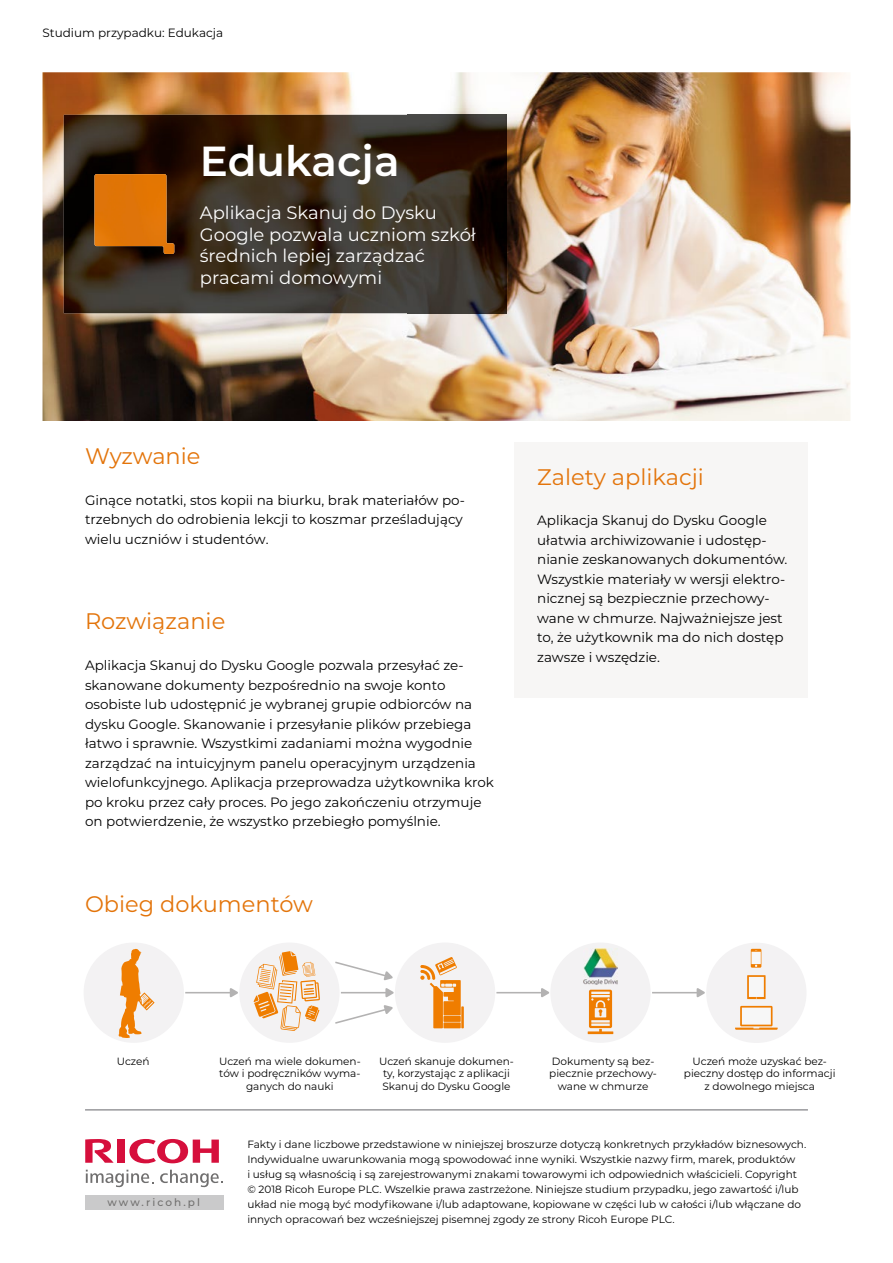
<style>
.page{position:relative;width:893px;height:1263px;background:#fff}
.page>*{position:absolute;margin:0;border:0;box-sizing:border-box;transform-origin:0 0}
.t1{font:600 42px "Montserrat";color:#fff}
.t2{font:22.5px "Montserrat";color:#e3740a}
.t3{font:18px/21.6px "Montserrat";color:#fff}
.t4{font:13.5px/19.5px "Montserrat";color:#000}
.t5{font:12px "Montserrat";color:#000}
.t6{font:10.5px/12.6px "Montserrat";color:#000;text-align:center}
.t7{font:500 10.5px "Montserrat";letter-spacing:.195em;color:#71706f}
.t8{font:900 1.65px "Frutiger";color:#fff}
</style>
<div class="page">
<div style="left:514px;top:442px;width:294px;height:255px;background:#f7f6f5"></div>
<img style="left:43px;top:72px;width:807px;height:349px">
<img style="left:64px;top:115px;width:442px;height:198px">
<img style="left:94px;top:174px;width:80px;height:80px">
<svg style="left:129px;top:1139px;width:90px;height:24px"></svg>
<div style="left:117px;top:1139px;width:8px;height:24px;background:#d60f3c"></div>
<svg style="left:85px;top:1139px;width:29px;height:24px"></svg>
<svg style="left:86px;top:1170px;width:67px;height:18px"></svg>
<svg style="left:160px;top:1170px;width:63px;height:18px"></svg>
<hr style="left:85px;top:1109px;width:723px;height:1px;background:#65656a">
<div style="left:84px;top:942px;width:100px;height:101px;background:#f3f2f3;border-radius:50%"></div>
<div style="left:239px;top:942px;width:101px;height:101px;background:#f3f2f3;border-radius:50%"></div>
<div style="left:395px;top:942px;width:100px;height:101px;background:#f3f2f3;border-radius:50%"></div>
<hr style="left:461px;top:1006px;width:3px;height:22px;background:#ef7d00">
<svg style="left:420px;top:957px;width:41px;height:71px"></svg>
<div style="left:706px;top:943px;width:100px;height:100px;background:#f3f2f3;border-radius:50%"></div>
<svg style="left:253px;top:951px;width:67px;height:80px"></svg>
<div style="left:550px;top:942px;width:101px;height:101px;background:#f3f2f3;border-radius:50%"></div>
<svg style="left:588px;top:990px;width:25px;height:44px"></svg>
<img style="left:583px;top:948px;width:34px;height:36px">
<svg style="left:185px;top:988px;width:53px;height:9px"></svg>
<svg style="left:341px;top:988px;width:53px;height:9px"></svg>
<svg style="left:335px;top:961px;width:58px;height:19px"></svg>
<svg style="left:335px;top:1005px;width:58px;height:19px"></svg>
<svg style="left:496px;top:988px;width:53px;height:9px"></svg>
<svg style="left:652px;top:988px;width:53px;height:9px"></svg>
<svg style="left:119px;top:949px;width:36px;height:89px"></svg>
<svg style="left:735px;top:1006px;width:43px;height:24px"></svg>
<svg style="left:751px;top:949px;width:10px;height:19px"></svg>
<svg style="left:747px;top:975px;width:19px;height:24px"></svg>
<div style="left:85px;top:1196px;width:139px;height:14px;background:#cacacb"></div>
<p class="t5" style="left:43px;top:25px;width:182px">Studium przypadku: Edukacja</p>
<h1 class="t1" style="left:200px;top:132px;width:201px">Edukacja</h1>
<h3 class="t3" style="left:200px;top:201px;width:278px">Aplikacja Skanuj do Dysku<br>Google pozwala uczniom szkół średnich lepiej zarządzać pracami domowymi</h3>
<h2 class="t2" style="left:85px;top:441px;width:117px">Wyzwanie</h2>
<p class="t4" style="left:85px;top:490px;width:381px">Ginące notatki, stos kopii na biurku, brak materiałów po&shy;trzebnych do odrobienia lekcji to koszmar prześladujący wielu uczniów i studentów.</p>
<h2 class="t2" style="left:85px;top:606px;width:142px">Rozwiązanie</h2>
<p class="t4" style="left:85px;top:655px;width:411px">Aplikacja Skanuj do Dysku Google pozwala przesyłać ze&shy;skanowane dokumenty bezpośrednio na swoje konto osobiste lub udostępnić je wybranej grupie odbiorców na dysku Google. Skanowanie i przesyłanie plików przebiega łatwo i sprawnie. Wszystkimi zadaniami można wygodnie zarządzać na intuicyjnym panelu operacyjnym urządzenia wielofunkcyjnego. Aplikacja przeprowadza użytkownika krok po kroku przez cały proces. Po jego zakończeniu otrzymuje on potwierdzenie, że wszystko przebiegło pomyślnie.</p>
<h2 class="t2" style="left:85px;top:888px;width:229px">Obieg dokumentów</h2>
<p class="t8" style="left:152px;top:1001px;width:11px;rotate:135deg">DOCUMENT</p>
<h2 class="t2" style="left:537px;top:461px;width:168px">Zalety aplikacji</h2>
<p class="t4" style="left:537px;top:510px;width:252px">Aplikacja Skanuj do Dysku Google ułatwia archiwizowanie i udostęp&shy;nianie zeskanowanych dokumentów.<br>Wszystkie materiały w wersji elektro&shy;nicznej są bezpiecznie przechowy&shy;wane w chmurze. Najważniejsze jest to, że użytkownik ma do nich dostęp zawsze i wszędzie.</p>
<p class="t6" style="left:117px;top:1054px;width:34px">Uczeń</p>
<p class="t7" style="left:107px;top:1195px;width:94px">www.ricoh.pl</p>
<p class="t6" style="left:219px;top:1054px;width:143px">Uczeń ma wiele dokumen&shy;tów i podręczników wyma&shy;ganych do nauki</p>
<p class="t6" style="left:379px;top:1054px;width:136px">Uczeń skanuje dokumen&shy;ty, korzystając z aplikacji<br>Skanuj do Dysku Google</p>
<p class="t6" style="left:549px;top:1054px;width:109px">Dokumenty są bez&shy;piecznie przechowy&shy;wane w chmurze</p>
<p class="t6" style="left:684px;top:1054px;width:153px">Uczeń może uzyskać bez&shy;pieczny dostęp do informacji z dowolnego miejsca</p>
<p class="t6" style="left:247px;top:1136px;width:560px;line-height:15px;text-align:left">Fakty i dane liczbowe przedstawione w niniejszej broszurze dotyczą konkretnych przykładów biznesowych.<br>Indywidualne uwarunkowania mogą spowodować inne wyniki. Wszystkie nazwy firm, marek, produktów<br>i usług są własnością i są zarejestrowanymi znakami towarowymi ich odpowiednich właścicieli. Copyright © 2018 Ricoh Europe PLC. Wszelkie prawa zastrzeżone. Niniejsze studium przypadku, jego zawartość i/lub układ nie mogą być modyfikowane i/lub adaptowane, kopiowane w części lub w całości i/lub włączane do innych opracowań bez wcześniejszej pisemnej zgody ze strony Ricoh Europe PLC.</p>
</div>
